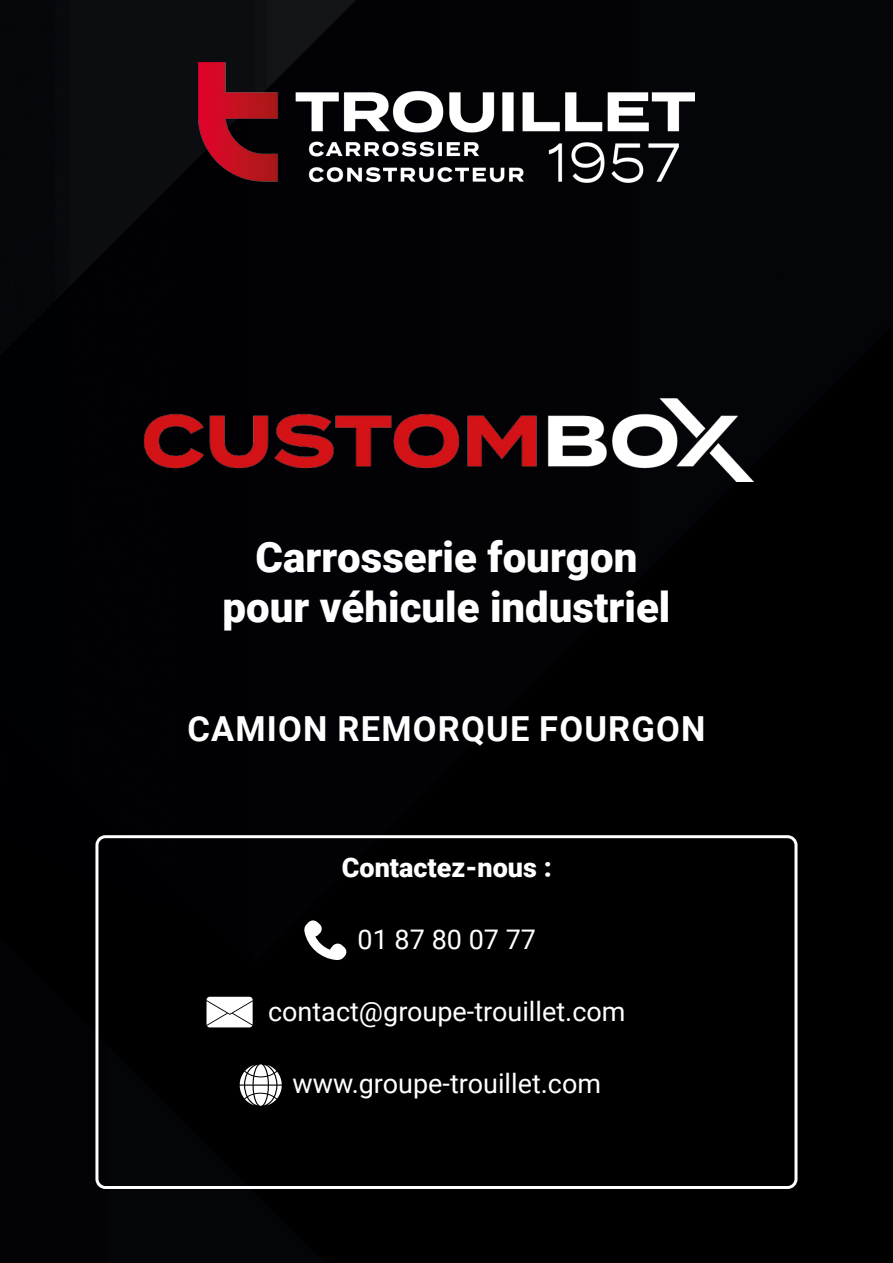
<style>
.page{position:relative;width:893px;height:1263px;background:#010104}
.page>*{position:absolute;margin:0;border:0;box-sizing:border-box;transform-origin:0 0}
.t1{font:900 42px/50.4px "Roboto";color:#fff;text-align:center}
.t2{font:700 34.5px "Roboto";letter-spacing:.035em;color:#fff}
.t3{font:27px "Roboto";color:#fff}
.t4{font:900 27px "Roboto";color:#fff}
</style>
<div class="page">
<img style="left:145px;top:398px;width:608px;height:83px">
<div style="left:95px;top:835px;width:702px;height:354px;border:3px solid #fff;border-radius:9px"></div>
<svg style="left:207px;top:997px;width:46px;height:30px"></svg>
<svg style="left:304px;top:920px;width:43px;height:40px"></svg>
<svg style="left:240px;top:1064px;width:42px;height:42px"></svg>
<img style="left:198px;top:62px;width:497px;height:120px">
<h1 class="t1" style="left:223px;top:530px;width:449px">Carrosserie fourgon pour véhicule industriel</h1>
<p class="t2" style="left:187px;top:704px;width:520px">CAMION REMORQUE FOURGON</p>
<p class="t4" style="left:342px;top:848px;width:212px">Contactez-nous :</p>
<p class="t3" style="left:358px;top:920px;width:180px">01 87 80 07 77</p>
<p class="t3" style="left:268px;top:992px;width:359px">contact@groupe-trouillet.com</p>
<p class="t3" style="left:292px;top:1064px;width:310px">www.groupe-trouillet.com</p>
</div>
